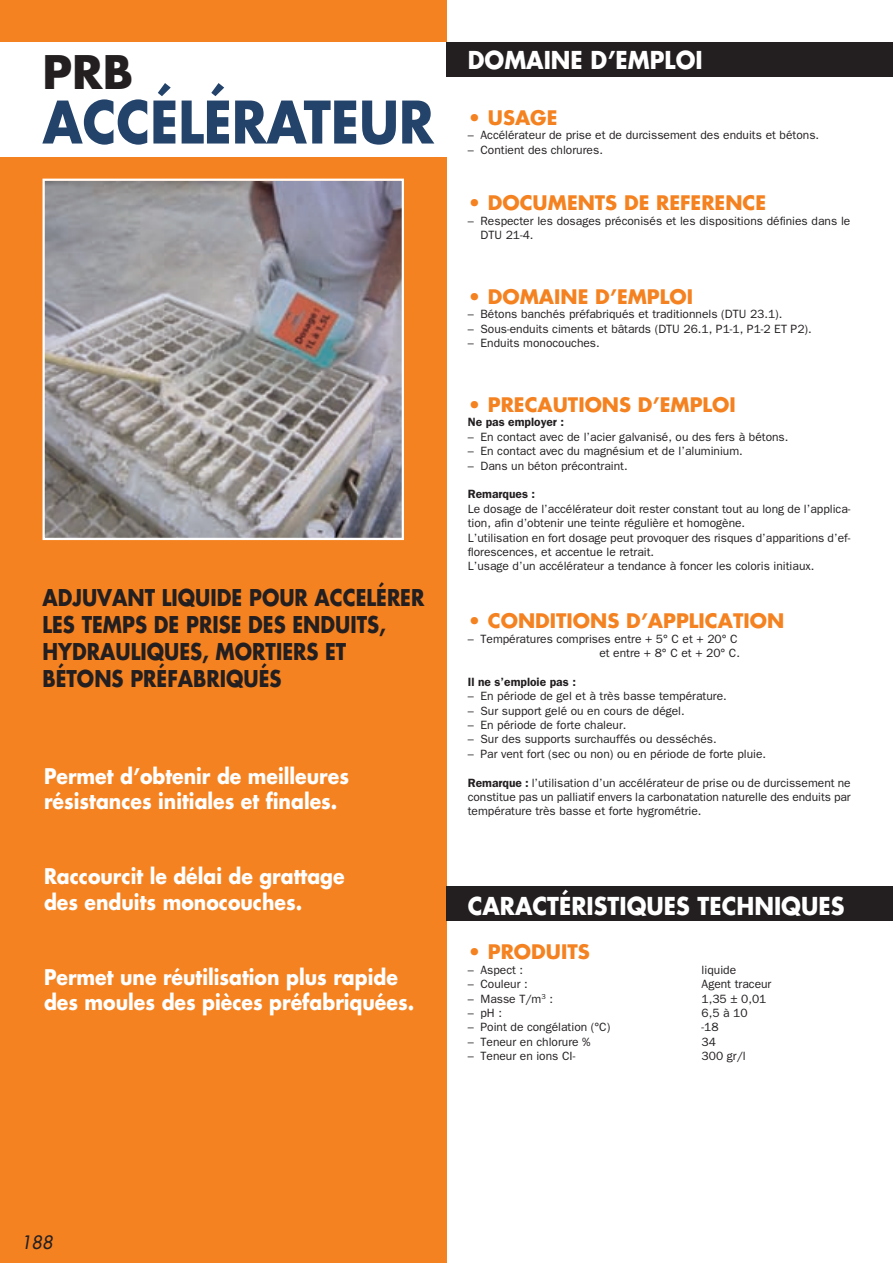
<style>
.page{position:relative;width:893px;height:1263px;background:#fff}
.page>*{position:absolute;margin:0;border:0;box-sizing:border-box;transform-origin:0 0}
.t1{font:700 57px "Futura";color:#23436b;scale:.9 1}
.t2{font:700 45px "Futura";color:#231f20}
.t3{font:700 24px "Futura";color:#fff;scale:.93 1}
.t4{font:700 22.5px/27px "Futura";color:#231f20;scale:.87 1}
.t5{font:700 21px/25.2px "Futura";color:#fff;scale:.9 1}
.t6{font:700 19.5px "Futura";color:#f58220}
.t7{font:italic 18px "Futura";color:#231f20}
.t8{font:12px/14.4px "Franklin Gothic";color:#231f20}
.t9{font:600 12px "Franklin Gothic";color:#231f20}
.s1{font-weight:600}
</style>
<div class="page">
<div style="left:0;top:0;width:446px;height:1263px;background:#f58220"></div>
<div style="left:0;top:43px;width:451px;height:114px;background:#fff"></div>
<div style="left:446px;top:43px;width:447px;height:34px;background:#231f20"></div>
<div style="left:446px;top:887px;width:447px;height:34px;background:#231f20"></div>
<img style="left:46px;top:182px;width:355px;height:355px">
<div style="left:43px;top:179px;width:361px;height:361px;border:2px solid #fff"></div>
<h2 class="t2" style="left:43px;top:41px;width:92px">PRB</h2>
<h1 class="t1" style="left:43px;top:83px;width:436px">ACCÉLÉRATEUR</h1>
<h3 class="t4" style="left:43px;top:584px;width:440px">ADJUVANT LIQUIDE POUR ACCELÉRER<br>LES TEMPS DE PRISE DES ENDUITS,<br>HYDRAULIQUES, MORTIERS ET<br>BÉTONS PRÉFABRIQUÉS</h3>
<h3 class="t5" style="left:44px;top:762px;width:340px">Permet d’obtenir de meilleures résistances initiales et finales.</h3>
<h3 class="t5" style="left:44px;top:863px;width:335px">Raccourcit le délai de grattage des enduits monocouches.</h3>
<h3 class="t5" style="left:44px;top:964px;width:413px">Permet une réutilisation plus rapide des moules des pièces préfabriquées.</h3>
<h3 class="t3" style="left:468px;top:43px;width:254px">DOMAINE D’EMPLOI</h3>
<h3 class="t6" style="left:468px;top:104px;width:91px">• USAGE</h3>
<p class="t8" style="left:468px;top:128px;width:353px">– Accélérateur de prise et de durcissement des enduits et bétons.</p>
<p class="t8" style="left:468px;top:142px;width:137px">– Contient des chlorures.</p>
<h3 class="t6" style="left:468px;top:190px;width:300px">• DOCUMENTS DE REFERENCE</h3>
<p class="t8" style="left:480px;top:213px;width:371px;text-indent:-13px">– Respecter les dosages préconisés et les dispositions définies dans le<br>DTU 21-4.</p>
<h3 class="t6" style="left:468px;top:283px;width:227px">• DOMAINE D’EMPLOI</h3>
<p class="t8" style="left:468px;top:307px;width:316px">– Bétons banchés préfabriqués et traditionnels (DTU 23.1).</p>
<p class="t8" style="left:468px;top:321px;width:345px">– Sous-enduits ciments et bâtards (DTU 26.1, P1-1, P1-2 ET P2).</p>
<p class="t8" style="left:468px;top:336px;width:134px">– Enduits monocouches.</p>
<h3 class="t6" style="left:468px;top:391px;width:270px">• PRECAUTIONS D’EMPLOI</h3>
<p class="t9" style="left:468px;top:415px;width:98px">Ne pas employer :</p>
<p class="t8" style="left:468px;top:429px;width:322px">– En contact avec de l’acier galvanisé, ou des fers à bétons.</p>
<p class="t8" style="left:468px;top:444px;width:277px">– En contact avec du magnésium et de l’aluminium.</p>
<p class="t8" style="left:468px;top:458px;width:161px">– Dans un béton précontraint.</p>
<p class="t9" style="left:468px;top:487px;width:69px">Remarques :</p>
<p class="t8" style="left:468px;top:501px;width:384px">Le dosage de l’accélérateur doit rester constant tout au long de l’applica&shy;tion, afin d’obtenir une teinte régulière et homogène.<br>L’utilisation en fort dosage peut provoquer des risques d’apparitions d’ef&shy;florescences, et accentue le retrait.<br>L’usage d’un accélérateur a tendance à foncer les coloris initiaux.</p>
<h3 class="t6" style="left:468px;top:607px;width:318px">• CONDITIONS D’APPLICATION</h3>
<p class="t8" style="left:468px;top:631px;width:274px;text-align:right">– Températures comprises entre + 5° C et + 20° C et entre + 8° C et + 20° C.</p>
<p class="t9" style="left:468px;top:674px;width:110px">Il ne s’emploie pas :</p>
<p class="t8" style="left:468px;top:688px;width:260px">– En période de gel et à très basse température.</p>
<p class="t8" style="left:468px;top:703px;width:218px">– Sur support gelé ou en cours de dégel.</p>
<p class="t8" style="left:468px;top:717px;width:160px">– En période de forte chaleur.</p>
<p class="t8" style="left:468px;top:732px;width:250px">– Sur des supports surchauffés ou desséchés.</p>
<p class="t8" style="left:468px;top:746px;width:300px">– Par vent fort (sec ou non) ou en période de forte pluie.</p>
<p class="t8" style="left:468px;top:775px;width:384px;text-align:justify"><span class="s1">Remarque :</span> l’utilisation d’un accélérateur de prise ou de durcissement ne constitue pas un palliatif envers la carbonatation naturelle des enduits par température très basse et forte hygrométrie.</p>
<h3 class="t3" style="left:468px;top:889px;width:407px">CARACTÉRISTIQUES TECHNIQUES</h3>
<h3 class="t6" style="left:468px;top:938px;width:124px">• PRODUITS</h3>
<p class="t8" style="left:468px;top:962px;width:57px">– Aspect :</p>
<p class="t8" style="left:702px;top:962px;width:36px">liquide</p>
<p class="t8" style="left:468px;top:976px;width:62px">– Couleur :</p>
<p class="t8" style="left:702px;top:976px;width:71px">Agent traceur</p>
<p class="t8" style="left:468px;top:991px;width:87px">– Masse T/m<sup>3</sup> :</p>
<p class="t8" style="left:702px;top:991px;width:66px">1,35 ± 0,01</p>
<p class="t8" style="left:468px;top:1005px;width:36px">– pH :</p>
<p class="t8" style="left:702px;top:1005px;width:48px">6,5 à 10</p>
<p class="t8" style="left:468px;top:1020px;width:144px">– Point de congélation (°C)</p>
<p class="t8" style="left:702px;top:1020px;width:19px">-18</p>
<p class="t8" style="left:468px;top:1034px;width:124px">– Teneur en chlorure %</p>
<p class="t8" style="left:702px;top:1034px;width:16px">34</p>
<p class="t8" style="left:468px;top:1048px;width:109px">– Teneur en ions CI-</p>
<p class="t8" style="left:702px;top:1048px;width:46px">300 gr/l</p>
<h3 class="t7" style="left:21px;top:1230px;width:33px">188</h3>
</div>
